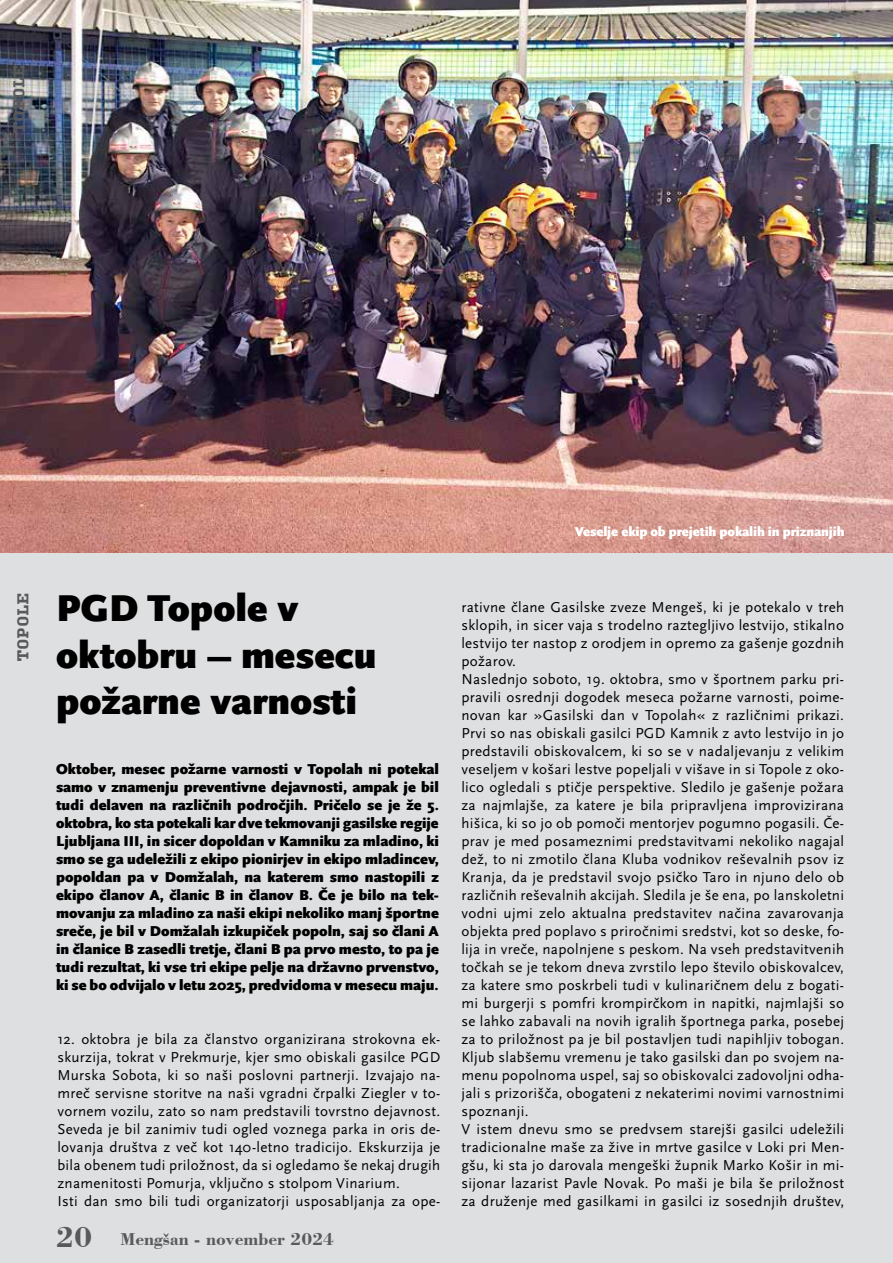
<style>
.page{position:relative;width:893px;height:1263px;background:#dedfe0}
.page>*{position:absolute;margin:0;border:0;box-sizing:border-box;transform-origin:0 0}
.t1{font:900 39px/46.8px "Scala Sans Pro";color:#000}
.t2{font:700 18px "Bodoni BT";color:#58595b}
.t3{font:15px/18px "Scala Sans Pro";letter-spacing:.02em;color:#000}
.t4{font:900 15px/18px "Scala Sans Pro";color:#000;text-align:justify}
.t5{font:900 15px "Input Serif Narrow";letter-spacing:-.02em;color:#58595b}
.t6{font:900 13.5px "Scala Sans Pro";letter-spacing:-.01em;color:#fff}
.s1{font-size:30px}
</style>
<div class="page">
<img style="left:0;top:0;width:893px;height:552px">
<p class="t5" style="left:5px;top:134px;width:72px;rotate:-90deg">TOPOLE</p>
<p class="t5" style="left:10px;top:662px;width:72px;rotate:-90deg">TOPOLE</p>
<h1 class="t1" style="left:56px;top:585px;width:322px">PGD Topole v oktobru – mesecu požarne varnosti</h1>
<p class="t4" style="left:56px;top:760px;width:384px">Oktober, mesec požarne varnosti v Topolah ni potekal samo v znamenju preventivne dejavnosti, ampak je bil tudi delaven na različnih področjih. Pričelo se je že 5. oktobra, ko sta potekali kar dve tekmovanji gasilske regije Ljubljana III, in sicer dopoldan v Kamniku za mladino, ki smo se ga udeležili z ekipo pionirjev in ekipo mladincev, popoldan pa v Domžalah, na katerem smo nastopili z ekipo članov A, članic B in članov B. Če je bilo na tek&shy;movanju za mladino za naši ekipi nekoliko manj športne sreče, je bil v Domžalah izkupiček popoln, saj so člani A in članice B zasedli tretje, člani B pa prvo mesto, to pa je tudi rezultat, ki vse tri ekipe pelje na državno prvenstvo, ki se bo odvijalo v letu 2025, predvidoma v mesecu maju.</p>
<p class="t3" style="left:57px;top:1030px;width:384px">12. oktobra je bila za članstvo organizirana strokovna ek&shy;skurzija, tokrat v Prekmurje, kjer smo obiskali gasilce PGD Murska Sobota, ki so naši poslovni partnerji. Izvajajo na&shy;mreč servisne storitve na naši vgradni črpalki Ziegler v to&shy;vornem vozilu, zato so nam predstavili tovrstno dejavnost.<br>Seveda je bil zanimiv tudi ogled voznega parka in oris de&shy;lovanja društva z več kot 140-letno tradicijo. Ekskurzija je bila obenem tudi priložnost, da si ogledamo še nekaj drugih znamenitosti Pomurja, vključno s stolpom Vinarium.<br>Isti dan smo bili tudi organizatorji usposabljanja za ope-</p>
<p class="t2" style="left:56px;top:1228px;width:280px"><span class="s1">20</span> Mengšan - november 2024</p>
<p class="t6" style="left:575px;top:524px;width:271px">Veselje ekip ob prejetih pokalih in priznanjih</p>
<p class="t3" style="left:461px;top:598px;width:384px">rativne člane Gasilske zveze Mengeš, ki je potekalo v treh sklopih, in sicer vaja s trodelno raztegljivo lestvijo, stikalno lestvijo ter nastop z orodjem in opremo za gašenje gozdnih požarov.<br>Naslednjo soboto, 19. oktobra, smo v športnem parku pri&shy;pravili osrednji dogodek meseca požarne varnosti, poime&shy;novan kar »Gasilski dan v Topolah« z različnimi prikazi.<br>Prvi so nas obiskali gasilci PGD Kamnik z avto lestvijo in jo predstavili obiskovalcem, ki so se v nadaljevanju z velikim veseljem v košari lestve popeljali v višave in si Topole z oko&shy;lico ogledali s ptičje perspektive. Sledilo je gašenje požara za najmlajše, za katere je bila pripravljena improvizirana hišica, ki so jo ob pomoči mentorjev pogumno pogasili. Če&shy;prav je med posameznimi predstavitvami nekoliko nagajal dež, to ni zmotilo člana Kluba vodnikov reševalnih psov iz Kranja, da je predstavil svojo psičko Taro in njuno delo ob različnih reševalnih akcijah. Sledila je še ena, po lanskoletni vodni ujmi zelo aktualna predstavitev načina zavarovanja objekta pred poplavo s priročnimi sredstvi, kot so deske, fo&shy;lija in vreče, napolnjene s peskom. Na vseh predstavitvenih točkah se je tekom dneva zvrstilo lepo število obiskovalcev, za katere smo poskrbeli tudi v kulinaričnem delu z bogati&shy;mi burgerji s pomfri krompirčkom in napitki, najmlajši so se lahko zabavali na novih igralih športnega parka, posebej za to priložnost pa je bil postavljen tudi napihljiv tobogan.<br>Kljub slabšemu vremenu je tako gasilski dan po svojem na&shy;menu popolnoma uspel, saj so obiskovalci zadovoljni odha&shy;jali s prizorišča, obogateni z nekaterimi novimi varnostnimi spoznanji.<br>V istem dnevu smo se predvsem starejši gasilci udeležili tradicionalne maše za žive in mrtve gasilce v Loki pri Men&shy;gšu, ki sta jo darovala mengeški župnik Marko Košir in mi&shy;sijonar lazarist Pavle Novak. Po maši je bila še priložnost za druženje med gasilkami in gasilci iz sosednjih društev,</p>
</div>
